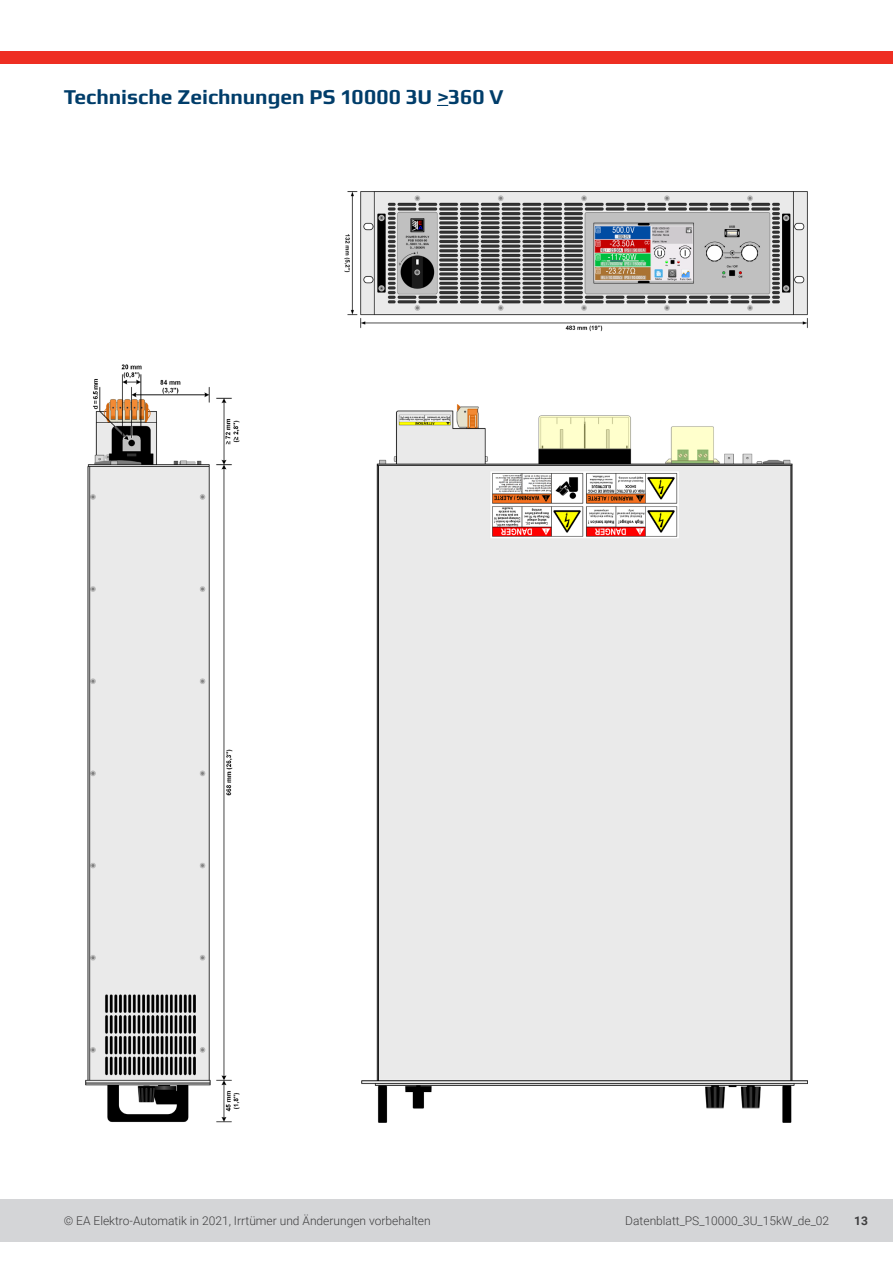
<style>
.page{position:relative;width:893px;height:1263px;background:#fff}
.page>*{position:absolute;margin:0;border:0;box-sizing:border-box;transform-origin:0 0}
.t1{font:700 21px "Play";letter-spacing:-.005em;color:#003d6a}
.t2{font:300 12px "Roboto";color:#3e3e3f}
.t3{font:700 12px "Roboto";color:#3e3e3f}
</style>
<div class="page">
<div style="left:0;top:1199px;width:893px;height:43px;background:#d4d5d7"></div>
<div style="left:0;top:51px;width:893px;height:13px;background:#ee2e22"></div>
<img style="left:344px;top:191px;width:464px;height:141px">
<img style="left:85px;top:364px;width:155px;height:758px">
<img style="left:361px;top:404px;width:447px;height:718px">
<p class="t1" style="left:64px;top:82px;width:441px">Technische Zeichnungen PS 10000 3U &gt;360 V</p>
<p class="t2" style="left:64px;top:1212px;width:368px">© EA Elektro-Automatik in 2021, Irrtümer und Änderungen vorbehalten</p>
<p class="t2" style="left:625px;top:1212px;width:205px">Datenblatt_PS_10000_3U_15kW_de_02</p>
<p class="t3" style="left:854px;top:1212px;width:15px">13</p>
</div>
